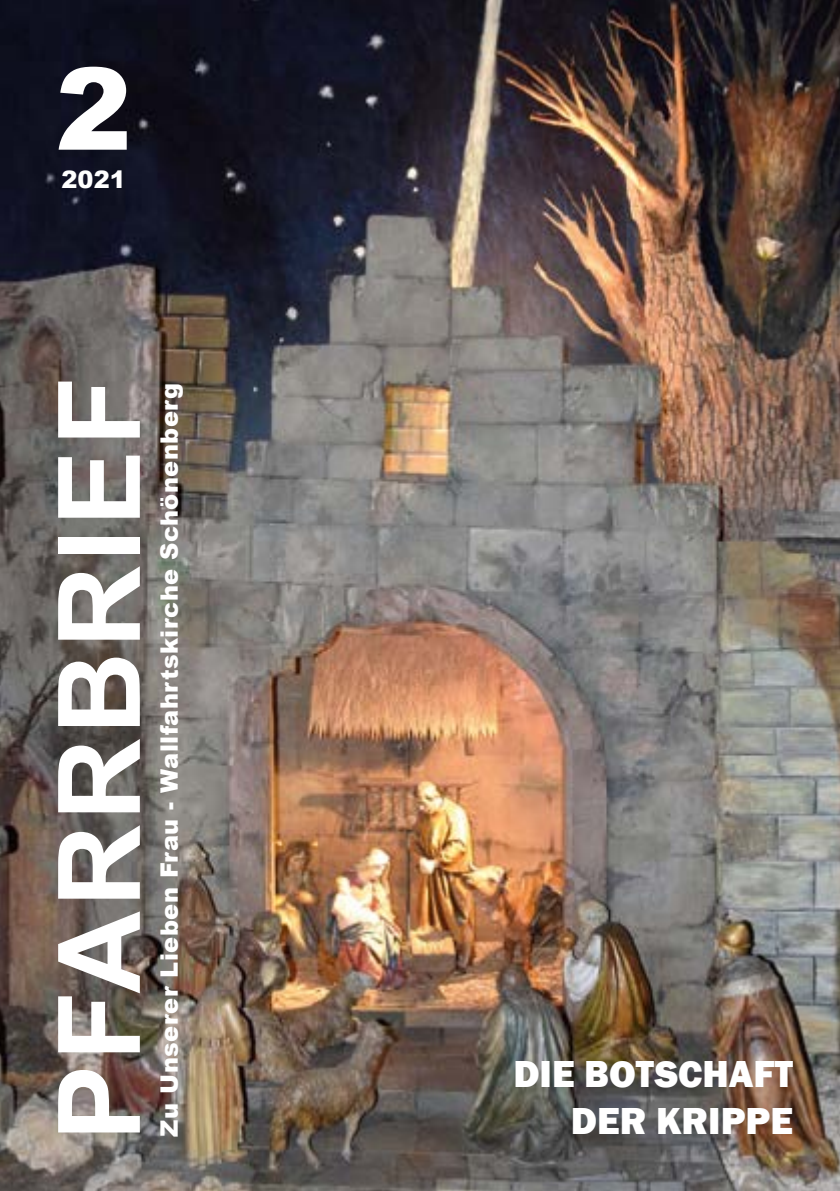
<style>
.page{position:relative;width:840px;height:1191px;background:#fff}
.page>*{position:absolute;margin:0;border:0;box-sizing:border-box;transform-origin:0 0}
.t1{font:700 114px "Arial";letter-spacing:.035em;color:#fff}
.t2{font:900 114px "Arial";color:#fff}
.t3{font:800 38.6px/46.4px "Franklin Gothic";color:#fff;text-align:right}
.t4{font:900 24px "Arial";letter-spacing:.02em;color:#fff}
</style>
<div class="page">
<img style="left:0;top:0;width:839px;height:1191px">
<h1 class="t2" style="left:56px;top:26px;width:78px">2</h1>
<p class="t4" style="left:62px;top:162px;width:66px">2021</p>
<h1 class="t1" style="left:19px;top:1140px;width:766px;rotate:-90deg">PFARRBRIEF</h1>
<p class="t4" style="left:152px;top:1136px;width:755px;rotate:-90deg">Zu Unserer Lieben Frau - Wallfahrtskirche Schönenberg</p>
<h2 class="t3" style="left:513px;top:1051px;width:281px">DIE BOTSCHAFT<br>DER KRIPPE</h2>
</div>
